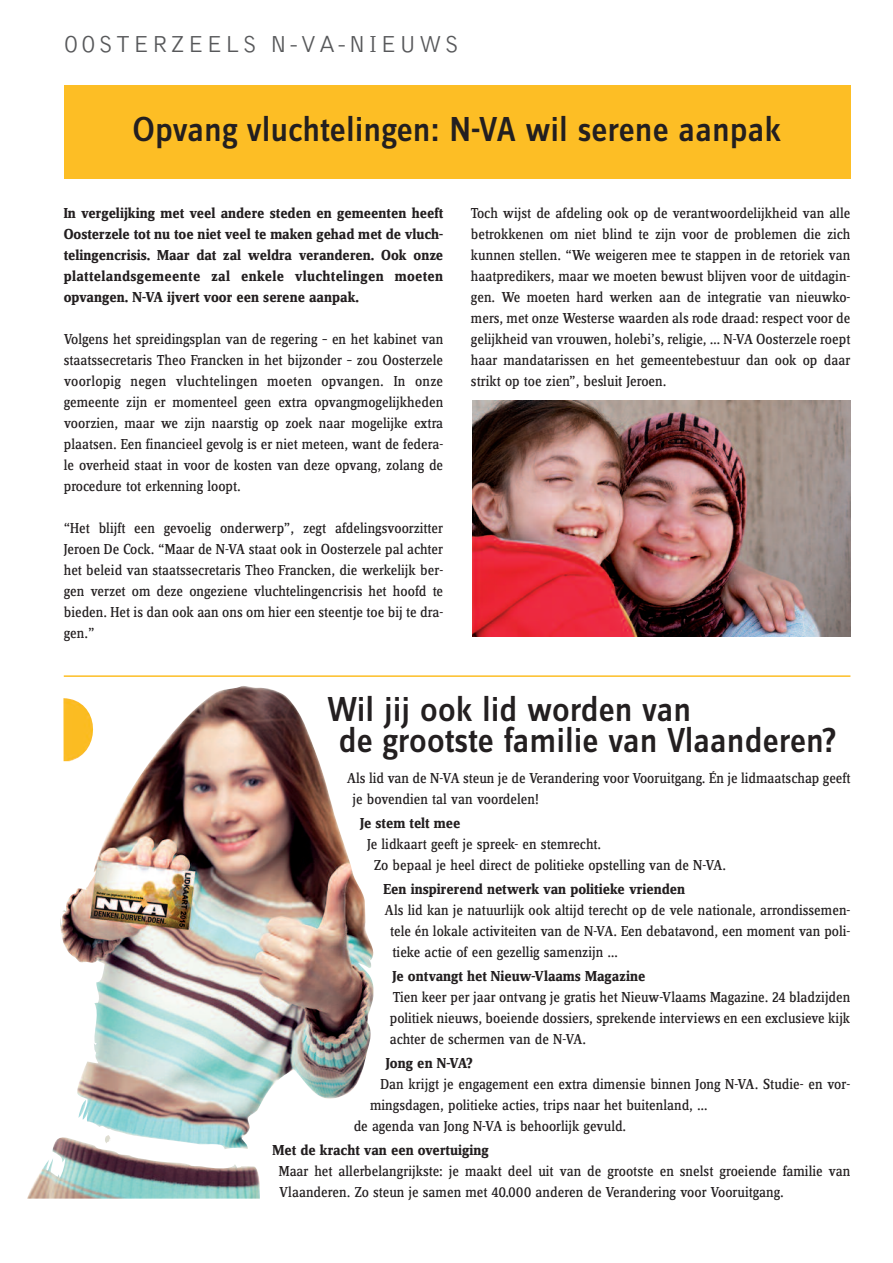
<style>
.page{position:relative;width:893px;height:1263px;background:#fff}
.page>*{position:absolute;margin:0;border:0;box-sizing:border-box;transform-origin:0 0}
.t1{font:500 36px/31.5px "Zine Sans Dis";color:#231f20}
.t2{font:300 24px "Bell Gothic Std";letter-spacing:.11em;color:#57585a}
.t3{font:15px/21px "Zine Serif Dis";color:#231f20;text-align:justify}
.t4{font:700 15px/21px "Zine Serif Dis";color:#231f20;text-align:justify}
</style>
<div class="page">
<div style="left:64px;top:85px;width:786px;height:94px;background:#fdbe25"></div>
<img style="left:472px;top:401px;width:378px;height:236px">
<hr style="left:64px;top:675px;width:786px;height:2px;background:#fdbe25">
<img style="left:27px;top:686px;width:347px;height:512px">
<img style="left:63px;top:698px;width:32px;height:63px">
<h2 class="t2" style="left:64px;top:35px;width:397px">OOSTERZEELS N-VA-NIEUWS</h2>
<h1 class="t1" style="left:133px;top:117px;width:650px">Opvang vluchtelingen: N-VA wil serene aanpak</h1>
<p class="t4" style="left:64px;top:204px;width:381px">In vergelijking met veel andere steden en gemeenten heeft Oosterzele tot nu toe niet veel te maken gehad met de vluch&shy;telingencrisis. Maar dat zal weldra veranderen. Ook onze plattelandsgemeente zal enkele vluchtelingen moeten opvangen. N-VA ijvert voor een serene aanpak.</p>
<p class="t3" style="left:64px;top:330px;width:381px">Volgens het spreidingsplan van de regering – en het kabinet van staatssecretaris Theo Francken in het bijzonder – zou Oosterzele voorlopig negen vluchtelingen moeten opvangen. In onze gemeente zijn er momenteel geen extra opvangmogelijkheden voorzien, maar we zijn naarstig op zoek naar mogelijke extra plaatsen. Een financieel gevolg is er niet meteen, want de federa&shy;le overheid staat in voor de kosten van deze opvang, zolang de procedure tot erkenning loopt.</p>
<p class="t3" style="left:64px;top:519px;width:381px">“Het blijft een gevoelig onderwerp”, zegt afdelingsvoorzitter Jeroen De Cock. “Maar de N-VA staat ook in Oosterzele pal achter het beleid van staatssecretaris Theo Francken, die werkelijk ber&shy;gen verzet om deze ongeziene vluchtelingencrisis het hoofd te bieden. Het is dan ook aan ons om hier een steentje toe bij te dra&shy;gen.”</p>
<p class="t3" style="left:471px;top:204px;width:381px">Toch wijst de afdeling ook op de verantwoordelijkheid van alle betrokkenen om niet blind te zijn voor de problemen die zich kunnen stellen. “We weigeren mee te stappen in de retoriek van haatpredikers, maar we moeten bewust blijven voor de uitdagin&shy;gen. We moeten hard werken aan de integratie van nieuwko&shy;mers, met onze Westerse waarden als rode draad: respect voor de gelijkheid van vrouwen, holebi’s, religie, … N-VA Oosterzele roept haar mandatarissen en het gemeentebestuur dan ook op daar strikt op toe zien”, besluit Jeroen.</p>
<h1 class="t1" style="left:339px;top:697px;width:500px;text-indent:-12px">Wil jij ook lid worden van<br>de grootste familie van Vlaanderen?</h1>
<p class="t3" style="left:352px;top:769px;width:499px;text-indent:-6px">Als lid van de N-VA steun je de Verandering voor Vooruitgang. Én je lidmaatschap geeft je bovendien tal van voordelen!</p>
<p class="t4" style="left:360px;top:814px;width:102px">Je stem telt mee</p>
<p class="t3" style="left:374px;top:835px;width:354px;text-indent:-7px">Je lidkaart geeft je spreek- en stemrecht.<br>Zo bepaal je heel direct de politieke opstelling van de N-VA.</p>
<p class="t4" style="left:384px;top:880px;width:303px">Een inspirerend netwerk van politieke vrienden</p>
<p class="t3" style="left:390px;top:901px;width:462px;text-indent:-5px">Als lid kan je natuurlijk ook altijd terecht op de vele nationale, arrondissemen&shy;tele én lokale activiteiten van de N-VA. Een debatavond, een moment van poli&shy;tieke actie of een gezellig samenzijn …</p>
<p class="t4" style="left:392px;top:967px;width:255px">Je ontvangt het Nieuw-Vlaams Magazine</p>
<p class="t3" style="left:390px;top:988px;width:462px">Tien keer per jaar ontvang je gratis het Nieuw-Vlaams Magazine. 24 bladzijden politiek nieuws, boeiende dossiers, sprekende interviews en een exclusieve kijk achter de schermen van de N-VA.</p>
<p class="t4" style="left:386px;top:1054px;width:89px">Jong en N-VA?</p>
<p class="t3" style="left:380px;top:1075px;width:472px">Dan krijgt je engagement een extra dimensie binnen Jong N-VA. Studie- en vor-</p>
<p class="t3" style="left:370px;top:1096px;width:339px">mingsdagen, politieke acties, trips naar het buitenland, …</p>
<p class="t3" style="left:354px;top:1117px;width:274px">de agenda van Jong N-VA is behoorlijk gevuld.</p>
<p class="t4" style="left:273px;top:1141px;width:218px">Met de kracht van een overtuiging</p>
<p class="t3" style="left:279px;top:1162px;width:573px">Maar het allerbelangrijkste: je maakt deel uit van de grootste en snelst groeiende familie van<br>Vlaanderen. Zo steun je samen met 40.000 anderen de Verandering voor Vooruitgang.</p>
</div>
